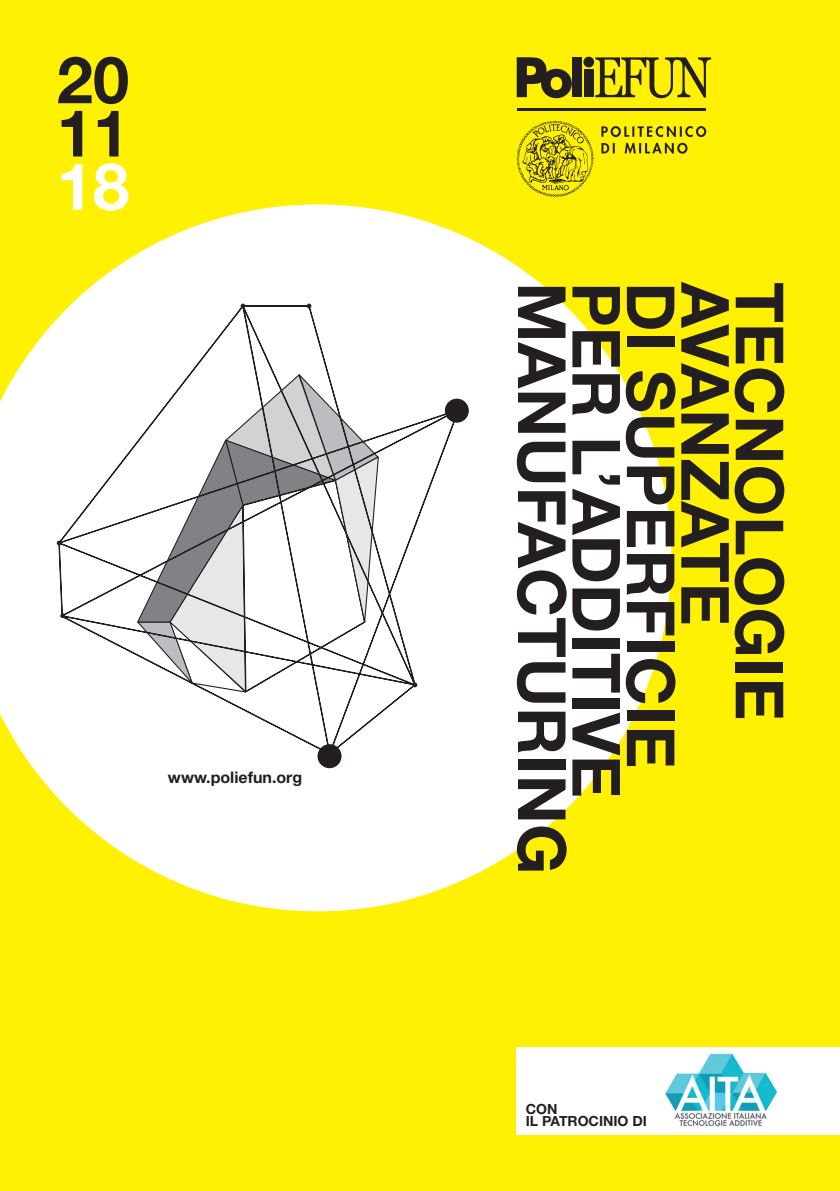
<style>
.page{position:relative;width:840px;height:1191px;background:#fff}
.page>*{position:absolute;margin:0;border:0;box-sizing:border-box;transform-origin:0 0}
.t1{font:700 66.4px "Helvetica Neue LT Std";color:#231f20}
.t2{font:700 65.2px/53.2px "Helvetica Neue LT Std";color:#231f20}
.t3{font:700 65.2px "Helvetica Neue LT Std";color:#fff}
.t4{font:700 16px "Helvetica Neue LT Std";color:#231f20}
.t5{font:700 14px/12px "Helvetica Neue LT Std";color:#231f20}
</style>
<div class="page">
<div style="left:0;top:0;width:839px;height:1191px;background:#fff101"></div>
<div style="left:516px;top:1047px;width:323px;height:87px;background:#fff"></div>
<img style="left:665px;top:1054px;width:112px;height:72px">
<svg style="left:0;top:204px;width:671px;height:707px;fill:#fff"></svg>
<svg style="left:55px;top:299px;width:413px;height:458px;background:#ebebeb"></svg>
<svg style="left:306px;top:304px;width:5px;height:4px"></svg>
<svg style="left:240px;top:304px;width:5px;height:4px"></svg>
<svg style="left:57px;top:540px;width:4px;height:5px"></svg>
<svg style="left:60px;top:613px;width:5px;height:5px"></svg>
<svg style="left:412px;top:682px;width:5px;height:5px"></svg>
<div style="left:444px;top:399px;width:24px;height:24px;background:#231f20;border-radius:50%"></div>
<svg style="left:601px;top:143px;width:86px;height:11px"></svg>
<svg style="left:601px;top:126px;width:104px;height:11px"></svg>
<svg style="left:516px;top:121px;width:77px;height:76px"></svg>
<svg style="left:516px;top:57px;width:55px;height:41px"></svg>
<div style="left:572px;top:58px;width:10px;height:39px;background:#231f20"></div>
<svg style="left:583px;top:57px;width:127px;height:41px"></svg>
<hr style="left:516px;top:108px;width:189px;height:3px;background:#231f20">
<div style="left:317px;top:744px;width:24px;height:24px;background:#231f20;border-radius:50%"></div>
<p class="t2" style="left:57px;top:52px;width:74px">20<br>11</p>
<p class="t3" style="left:57px;top:146px;width:74px">18</p>
<p class="t4" style="left:168px;top:768px;width:136px">www.poliefun.org</p>
<p class="t1" style="left:582px;top:282px;width:594px;rotate:90deg">MANUFACTURING</p>
<p class="t1" style="left:637px;top:282px;width:517px;rotate:90deg">PER L’ADDITIVE</p>
<p class="t1" style="left:691px;top:282px;width:488px;rotate:90deg">DI SUPERFICIE</p>
<p class="t1" style="left:745px;top:282px;width:345px;rotate:90deg">AVANZATE</p>
<p class="t1" style="left:800px;top:282px;width:440px;rotate:90deg">TECNOLOGIE</p>
<p class="t5" style="left:525px;top:1102px;width:123px">CON<br>IL PATROCINIO DI</p>
</div>
